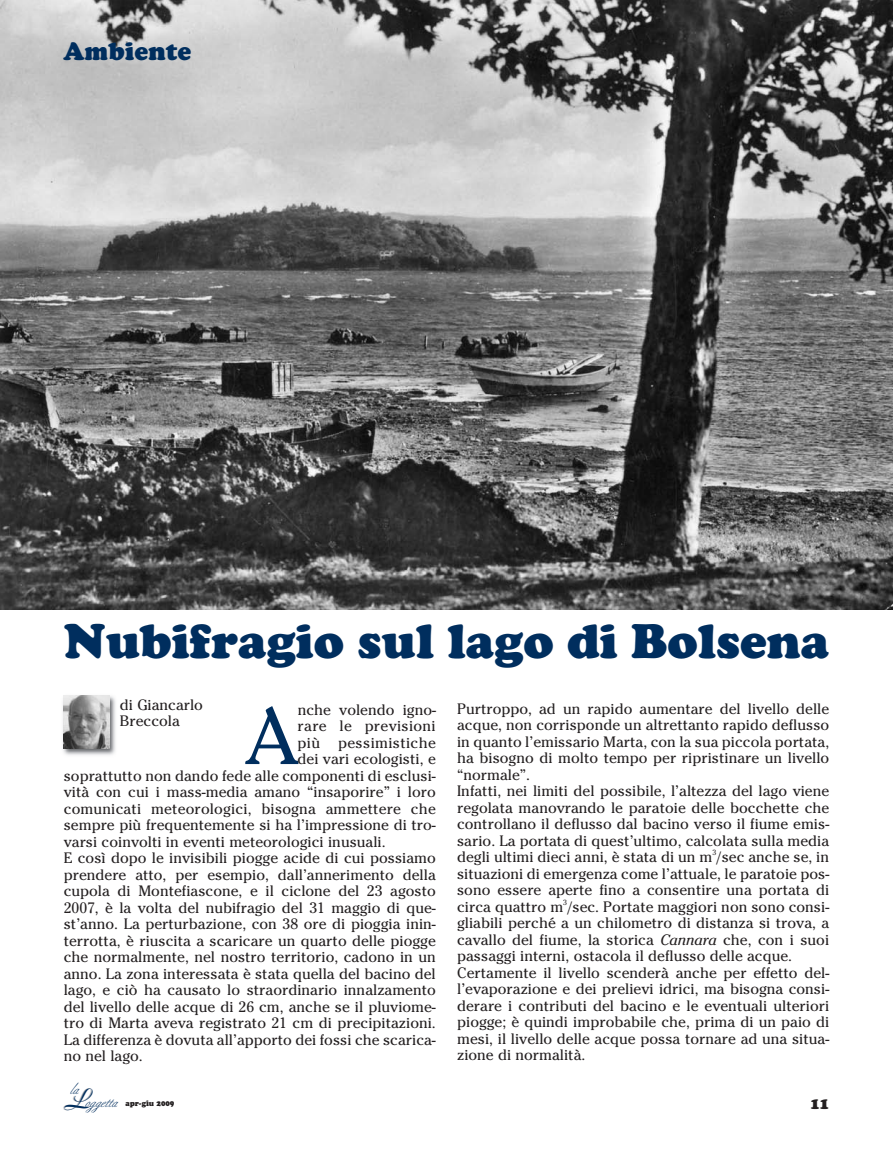
<style>
.page{position:relative;width:893px;height:1149px;background:#fff}
.page>*{position:absolute;margin:0;border:0;box-sizing:border-box;transform-origin:0 0}
.t1{font:79.8px "Cheltenham";color:#002e5e}
.t2{font:900 48px "Cooper";color:#002e5e}
.t3{font:900 24px "Cooper BT";color:#002e5e}
.t4{font:15px/16.5px "Cheltenham";color:#231f20}
.t5{font:15px "Cheltenham";letter-spacing:.02em;color:#231f20}
.t6{font:900 15px "Cooper BT";color:#231f20}
.t7{font:14.4px "Berthold Script";color:#002e5e}
.t8{font:900 7.5px "Cooper BT";color:#231f20;scale:.95 1}
.t9{font:7.5px "Cheltenham";color:#231f20}
.s1{font-style:italic}
.s2{font-family:"Boulevard";font-size:27px;color:#a8a9ad}
</style>
<div class="page">
<img style="left:0;top:0;width:893px;height:609px">
<img style="left:63px;top:695px;width:53px;height:60px">
<img style="left:64px;top:695px;width:45px;height:52px">
<h3 class="t3" style="left:64px;top:42px;width:129px">Ambiente</h3>
<h2 class="t2" style="left:64px;top:612px;width:767px">Nubifragio sul lago di Bolsena</h2>
<h1 class="t1" style="left:245px;top:687px;width:54px">A</h1>
<p class="t4" style="left:298px;top:700px;width:140px">nche volendo igno-</p>
<p class="t4" style="left:120px;top:696px;width:85px">di Giancarlo<br>Breccola</p>
<p class="t4" style="left:457px;top:699px;width:374px">Purtroppo, ad un rapido aumentare del livello delle acque, non corrisponde un altrettanto rapido deflusso in quanto l’emissario Marta, con la sua piccola portata, ha bisogno di molto tempo per ripristinare un livello “normale”.<br>Infatti, nei limiti del possibile, l’altezza del lago viene regolata manovrando le paratoie delle bocchette che controllano il deflusso dal bacino verso il fiume emis&shy;sario. La portata di quest’ultimo, calcolata sulla media degli ultimi dieci anni, è stata di un m /sec anche se, in</p>
<p class="t5" style="left:298px;top:716px;width:140px">rare le previsioni</p>
<p class="t5" style="left:298px;top:732px;width:140px">più pessimistiche</p>
<p class="t4" style="left:298px;top:750px;width:140px">dei vari ecologisti, e</p>
<p class="t4" style="left:64px;top:766px;width:374px">soprattutto non dando fede alle componenti di esclusi-</p>
<p class="t4" style="left:64px;top:783px;width:374px">vità con cui i mass-media amano “insaporire” i loro</p>
<p class="t4" style="left:64px;top:799px;width:374px">comunicati meteorologici, bisogna ammettere che</p>
<p class="t4" style="left:64px;top:816px;width:374px">sempre più frequentemente si ha l’impressione di tro-</p>
<p class="t4" style="left:64px;top:832px;width:323px">varsi coinvolti in eventi meteorologici inusuali.</p>
<p class="t4" style="left:64px;top:849px;width:374px">E così dopo le invisibili piogge acide di cui possiamo</p>
<p class="t4" style="left:64px;top:865px;width:374px">prendere atto, per esempio, dall’annerimento della</p>
<p class="t4" style="left:64px;top:882px;width:374px">cupola di Montefiascone, e il ciclone del 23 agosto</p>
<p class="t4" style="left:64px;top:898px;width:374px">2007, è la volta del nubifragio del 31 maggio di que-</p>
<p class="t4" style="left:64px;top:915px;width:374px">st’anno. La perturbazione, con 38 ore di pioggia inin-</p>
<p class="t4" style="left:64px;top:931px;width:374px">terrotta, è riuscita a scaricare un quarto delle piogge</p>
<p class="t4" style="left:64px;top:948px;width:374px">che normalmente, nel nostro territorio, cadono in un</p>
<p class="t4" style="left:64px;top:964px;width:374px">anno. La zona interessata è stata quella del bacino del</p>
<p class="t4" style="left:64px;top:981px;width:374px">lago, e ciò ha causato lo straordinario innalzamento</p>
<p class="t4" style="left:64px;top:997px;width:374px">del livello delle acque di 26 cm, anche se il pluviome-</p>
<p class="t4" style="left:64px;top:1014px;width:374px">tro di Marta aveva registrato 21 cm di precipitazioni.</p>
<p class="t4" style="left:64px;top:1030px;width:374px">La differenza è dovuta all’apporto dei fossi che scarica-</p>
<p class="t4" style="left:64px;top:1047px;width:81px">no nel lago.</p>
<p class="t9" style="left:712px;top:847px;width:5px">3</p>
<p class="t4" style="left:457px;top:864px;width:374px;text-align:justify">situazioni di emergenza come l’attuale, le paratoie pos&shy;sono essere aperte fino a consentire una portata di circa quattro m /sec. Portate maggiori non sono consi-</p>
<p class="t9" style="left:563px;top:897px;width:5px">3</p>
<p class="t4" style="left:457px;top:914px;width:374px">gliabili perché a un chilometro di distanza si trova, a cavallo del fiume, la storica <span class="s1">Cannara</span> che, con i suoi passaggi interni, ostacola il deflusso delle acque.<br>Certamente il livello scenderà anche per effetto del&shy;l’evaporazione e dei prelievi idrici, ma bisogna consi&shy;derare i contributi del bacino e le eventuali ulteriori piogge; è quindi improbabile che, prima di un paio di mesi, il livello delle acque possa tornare ad una situa&shy;zione di normalità.</p>
<p class="t7" style="left:70px;top:1082px;width:10px">la</p>
<p class="t7" style="left:63px;top:1094px;width:56px"><span class="s2">L</span>oggetta</p>
<p class="t6" style="left:810px;top:1097px;width:20px">11</p>
<p class="t8" style="left:125px;top:1100px;width:53px">apr-giu 2009</p>
</div>
